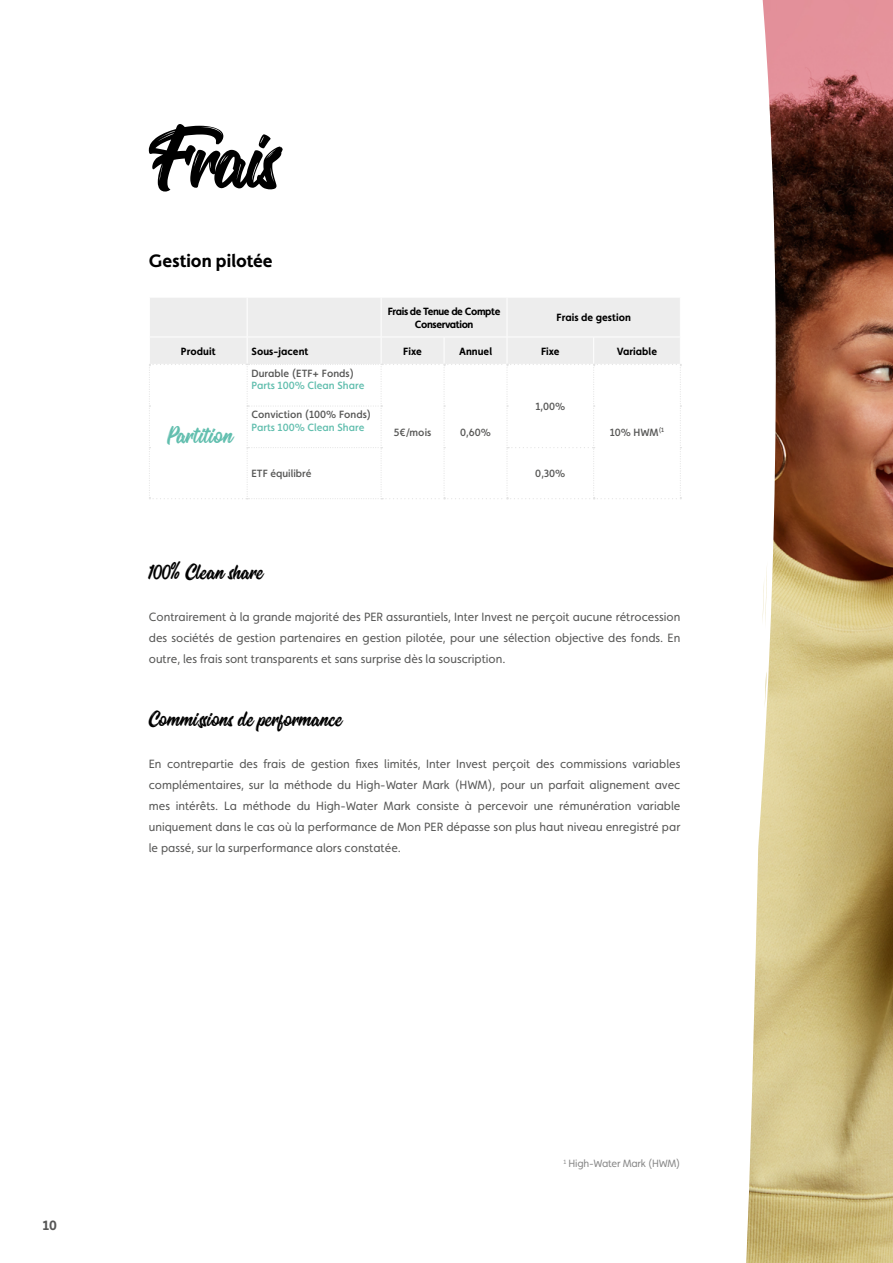
<style>
.page{position:relative;width:893px;height:1263px;background:#fff}
.page>*{position:absolute;margin:0;border:0;box-sizing:border-box;transform-origin:0 0}
.t1{font:108px "Oraqle";letter-spacing:-.02em;color:#000}
.t2{font:30px "Oraqle";letter-spacing:.005em;color:#61beae}
.t3{font:27px "Oraqle";letter-spacing:.005em;color:#000}
.t4{font:700 18px "Faricy New";letter-spacing:.005em;color:#000}
.t5{font:700 13.5px "Faricy New";color:#575756}
.t6{font:12px/21px "Faricy New";color:#575756;text-align:justify}
.t7{font:500 10.5px "Faricy New";letter-spacing:.005em;color:#575756}
.t8{font:700 10.5px "Faricy New";letter-spacing:.005em;color:#000}
.t9{font:500 10.5px "Faricy New";letter-spacing:.005em;color:#61beae}
.t10{font:700 10.5px/12.6px "Faricy New";letter-spacing:-.035em;color:#000;text-align:center}
.t11{font:10.5px "Faricy New";letter-spacing:-.02em;color:#878787}
</style>
<div class="page">
<img style="left:810px;top:0;width:83px;height:1263px">
<svg style="left:681px;top:0;width:129px;height:1263px"></svg>
<svg style="left:149px;top:298px;width:532px;height:201px"></svg>
<h1 class="t1" style="left:149px;top:106px;width:131px">Frais</h1>
<h3 class="t4" style="left:149px;top:249px;width:125px">Gestion pilotée</h3>
<p class="t10" style="left:388px;top:305px;width:114px">Frais de Tenue de Compte<br>Conservation</p>
<p class="t8" style="left:556px;top:311px;width:76px">Frais de gestion</p>
<p class="t8" style="left:181px;top:345px;width:36px">Produit</p>
<p class="t8" style="left:251px;top:345px;width:59px">Sous-jacent</p>
<p class="t8" style="left:403px;top:345px;width:20px">Fixe</p>
<p class="t8" style="left:459px;top:345px;width:35px">Annuel</p>
<p class="t8" style="left:541px;top:345px;width:20px">Fixe</p>
<p class="t8" style="left:617px;top:345px;width:42px">Variable</p>
<h2 class="t2" style="left:164px;top:420px;width:70px">Partition</h2>
<p class="t7" style="left:251px;top:367px;width:104px">Durable (ETF+ Fonds)</p>
<p class="t9" style="left:251px;top:379px;width:115px">Parts 100% Clean Share</p>
<p class="t7" style="left:535px;top:400px;width:31px">1,00%</p>
<p class="t7" style="left:251px;top:408px;width:121px">Conviction (100% Fonds)</p>
<p class="t9" style="left:251px;top:421px;width:115px">Parts 100% Clean Share</p>
<p class="t7" style="left:251px;top:467px;width:62px">ETF équilibré</p>
<p class="t7" style="left:535px;top:467px;width:32px">0,30%</p>
<p class="t7" style="left:394px;top:426px;width:39px">5€/mois</p>
<p class="t7" style="left:460px;top:426px;width:32px">0,60%</p>
<p class="t7" style="left:610px;top:426px;width:56px">10% HWM<sup>(1</sup></p>
<h3 class="t3" style="left:149px;top:559px;width:116px">100% Clean share</h3>
<p class="t6" style="left:149px;top:606px;width:533px">Contrairement à la grande majorité des PER assurantiels, Inter Invest ne perçoit aucune rétrocession des sociétés de gestion partenaires en gestion pilotée, pour une sélection objective des fonds. En outre, les frais sont transparents et sans surprise dès la souscription.</p>
<h3 class="t3" style="left:149px;top:706px;width:195px">Commissions de performance</h3>
<p class="t6" style="left:149px;top:753px;width:533px">En contrepartie des frais de gestion fixes limités, Inter Invest perçoit des commissions variables complémentaires, sur la méthode du High-Water Mark (HWM), pour un parfait alignement avec mes intérêts. La méthode du High-Water Mark consiste à percevoir une rémunération variable uniquement dans le cas où la performance de Mon PER dépasse son plus haut niveau enregistré par le passé, sur la surperformance alors constatée.</p>
<p class="t5" style="left:43px;top:1217px;width:16px">10</p>
<p class="t11" style="left:564px;top:1157px;width:118px"><sup>1</sup> High-Water Mark (HWM)</p>
</div>
